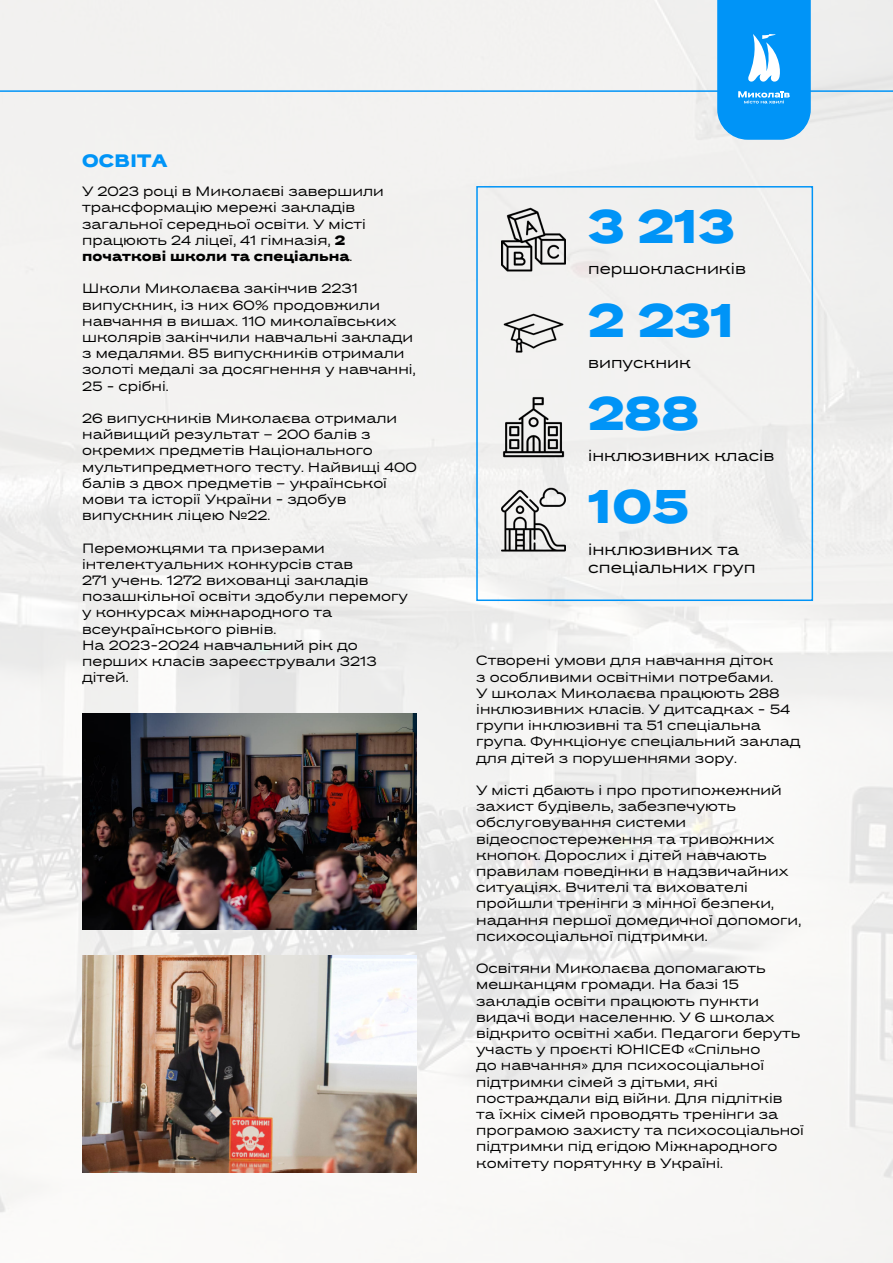
<style>
.page{position:relative;width:893px;height:1263px;background:#fff}
.page>*{position:absolute;margin:0;border:0;box-sizing:border-box;transform-origin:0 0}
.t1{font:800 47.1px "Rock Star";color:#0094f7}
.t2{font:800 18px "Rock Star";color:#0094f7}
.t3{font:15.6px/18.6px "Rock Star";color:#000}
.t4{font:15.15px "Rock Star";color:#000}
.t5{font:13.5px/16.2px "Rock Star";color:#000}
.s1{font-weight:800}
</style>
<div class="page">
<img style="left:0;top:0;width:893px;height:1263px">
<hr style="left:0;top:90px;width:893px;height:2px;background:#0094f7">
<svg style="left:716px;top:0;width:95px;height:140px;background:#1fa0f7"></svg>
<div style="left:476px;top:186px;width:337px;height:415px;border:2px solid #0094f7"></div>
<img style="left:502px;top:208px;width:63px;height:63px">
<img style="left:502px;top:301px;width:63px;height:64px">
<img style="left:502px;top:395px;width:63px;height:63px">
<img style="left:502px;top:488px;width:63px;height:63px">
<img style="left:82px;top:956px;width:335px;height:216px">
<img style="left:82px;top:713px;width:335px;height:217px">
<h2 class="t2" style="left:82px;top:148px;width:87px">ОСВІТА</h2>
<p class="t5" style="left:82px;top:183px;width:303px">У 2023 році в Миколаєві завершили трансформацію мережі закладів загальної середньої освіти. У місті працюють 24 ліцеї, 41 гімназія, <span class="s1">2 початкові школи та спеціальна</span>.</p>
<p class="t5" style="left:82px;top:281px;width:335px">Школи Миколаєва закінчив 2231 випускник, із них 60% продовжили навчання в вишах. 110 миколаївських школярів закінчили навчальні заклади з медалями. 85 випускників отримали золоті медалі за досягнення у навчанні,<br>25 - срібні.</p>
<p class="t5" style="left:82px;top:410px;width:336px">26 випускників Миколаєва отримали найвищий результат – 200 балів з окремих предметів Національного мультипредметного тесту. Найвищі 400 балів з двох предметів – української мови та історії України - здобув випускник ліцею №22.</p>
<p class="t5" style="left:82px;top:540px;width:327px">Переможцями та призерами інтелектуальних конкурсів став<br>271 учень. 1272 вихованці закладів позашкільної освіти здобули перемогу у конкурсах міжнародного та всеукраїнського рівнів.<br>На 2023-2024 навчальний рік до перших класів зареєстрували 3213 дітей.</p>
<h1 class="t1" style="left:588px;top:195px;width:148px">3 213</h1>
<p class="t4" style="left:588px;top:260px;width:159px">першокласників</p>
<h1 class="t1" style="left:588px;top:289px;width:148px">2 231</h1>
<p class="t4" style="left:588px;top:353px;width:104px">випускник</p>
<h1 class="t1" style="left:588px;top:382px;width:112px">288</h1>
<p class="t4" style="left:588px;top:446px;width:187px">інклюзивних класів</p>
<h1 class="t1" style="left:588px;top:475px;width:102px">105</h1>
<p class="t3" style="left:588px;top:540px;width:169px">інклюзивних та спеціальних груп</p>
<p class="t5" style="left:476px;top:653px;width:326px">Створені умови для навчання діток<br>з особливими освітніми потребами.<br>У школах Миколаєва працюють 288 інклюзивних класів. У дитсадках - 54 групи інклюзивні та 51 спеціальна група. Функціонує спеціальний заклад для дітей з порушеннями зору.</p>
<p class="t5" style="left:476px;top:782px;width:326px">У місті дбають і про протипожежний захист будівель, забезпечують обслуговування системи відеоспостереження та тривожних кнопок. Дорослих і дітей навчають правилам поведінки в надзвичайних ситуаціях. Вчителі та вихователі пройшли тренінги з мінної безпеки, надання першої домедичної допомоги, психосоціальної підтримки.</p>
<p class="t5" style="left:476px;top:960px;width:329px">Освітяни Миколаєва допомагають мешканцям громади. На базі 15 закладів освіти працюють пункти видачі води населенню. У 6 школах відкрито освітні хаби. Педагоги беруть участь у проєкті ЮНІСЕФ «Спільно<br>до навчання» для психосоціальної підтримки сімей з дітьми, які постраждали від війни. Для підлітків та їхніх сімей проводять тренінги за програмою захисту та психосоціальної підтримки під егідою Міжнародного комітету порятунку в Україні.</p>
</div>
